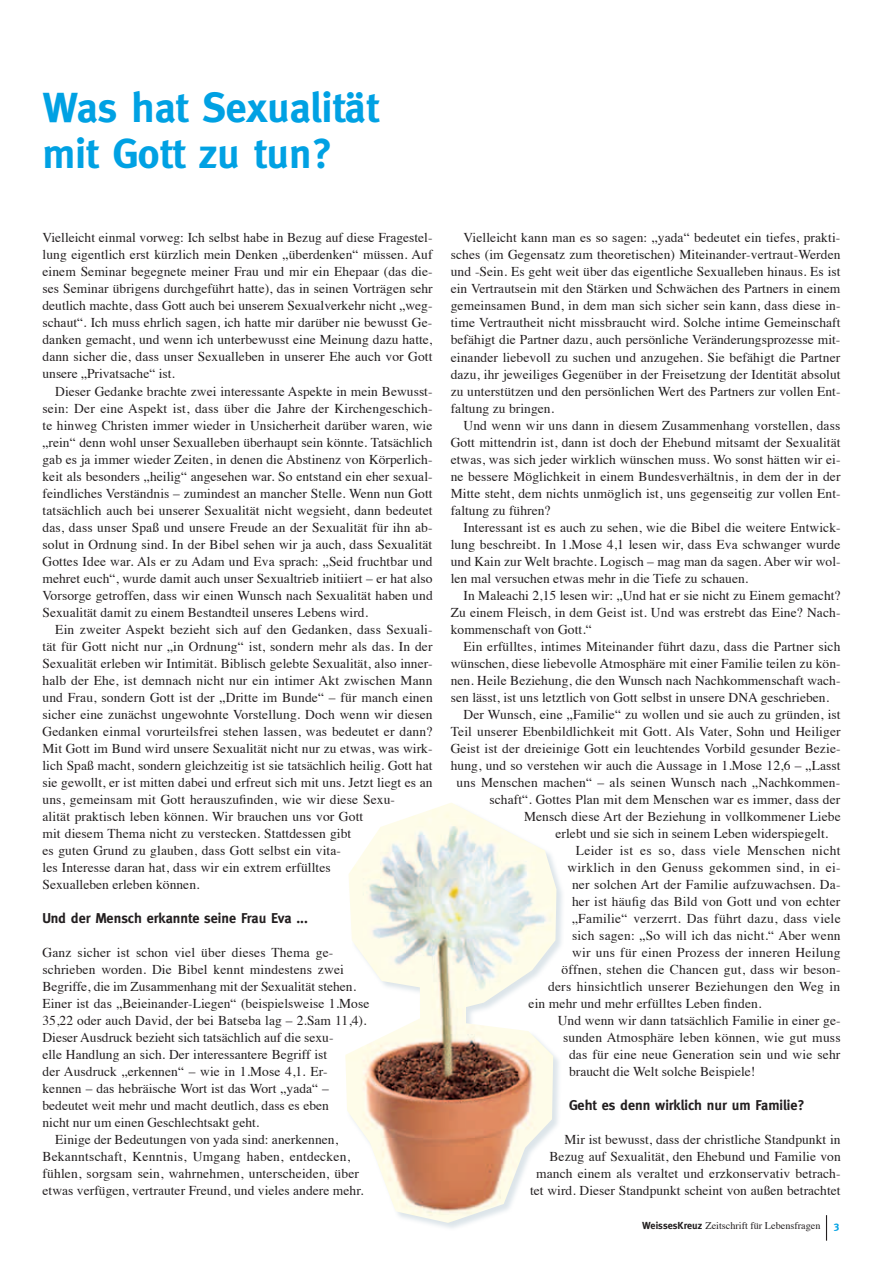
<style>
.page{position:relative;width:893px;height:1263px;background:#fff}
.page>*{position:absolute;margin:0;border:0;box-sizing:border-box;transform-origin:0 0}
.t1{font:700 42px/46.2px "Meta";color:#00a1e3}
.t2{font:700 14.25px "Meta";color:#231f20}
.t3{font:13.5px/17px "Times";letter-spacing:.005em;color:#231f20;text-align:justify}
.t4{font:13.5px "Times";letter-spacing:.025em;color:#231f20}
.t5{font:700 10.5px "Meta";color:#00a1e3}
.t6{font:10.2px "Times";color:#231f20}
.s1{font-family:"Meta";font-weight:700}
</style>
<div class="page">
<div style="left:345px;top:802px;width:220px;height:429px;background:#8ea9b9;opacity:.3"></div>
<img style="left:345px;top:802px;width:211px;height:421px">
<svg style="left:826px;top:1215px;width:1px;height:26px"></svg>
<h1 class="t1" style="left:43px;top:84px;width:338px">Was hat Sexualität mit Gott zu tun?</h1>
<p class="t3" style="left:43px;top:228px;width:392px">Vielleicht einmal vorweg: Ich selbst habe in Bezug auf diese Fragestel&shy;lung eigentlich erst kürzlich mein Denken „überdenken“ müssen. Auf einem Seminar begegnete meiner Frau und mir ein Ehepaar (das die&shy;ses Seminar übrigens durchgeführt hatte), das in seinen Vorträgen sehr deutlich machte, dass Gott auch bei unserem Sexualverkehr nicht „weg&shy;schaut“. Ich muss ehrlich sagen, ich hatte mir darüber nie bewusst Ge&shy;danken gemacht, und wenn ich unterbewusst eine Meinung dazu hatte, dann sicher die, dass unser Sexualleben in unserer Ehe auch vor Gott unsere „Privatsache“ ist.</p>
<p class="t3" style="left:43px;top:381px;width:392px;text-indent:13px">Dieser Gedanke brachte zwei interessante Aspekte in mein Bewusst&shy;sein: Der eine Aspekt ist, dass über die Jahre der Kirchengeschich&shy;te hinweg Christen immer wieder in Unsicherheit darüber waren, wie „rein“ denn wohl unser Sexualleben überhaupt sein könnte. Tatsächlich gab es ja immer wieder Zeiten, in denen die Abstinenz von Körperlich&shy;keit als besonders „heilig“ angesehen war. So entstand ein eher sexual&shy;feindliches Verständnis – zumindest an mancher Stelle. Wenn nun Gott tatsächlich auch bei unserer Sexualität nicht wegsieht, dann bedeutet das, dass unser Spaß und unsere Freude an der Sexualität für ihn ab&shy;solut in Ordnung sind. In der Bibel sehen wir ja auch, dass Sexualität Gottes Idee war. Als er zu Adam und Eva sprach: „Seid fruchtbar und mehret euch“, wurde damit auch unser Sexualtrieb initiiert – er hat also Vorsorge getroffen, dass wir einen Wunsch nach Sexualität haben und Sexualität damit zu einem Bestandteil unseres Lebens wird.</p>
<p class="t3" style="left:43px;top:619px;width:392px;text-align:left;text-indent:13px">Ein zweiter Aspekt bezieht sich auf den Gedanken, dass Sexuali&shy;tät für Gott nicht nur „in Ordnung“ ist, sondern mehr als das. In der Sexualität erleben wir Intimität. Biblisch gelebte Sexualität, also inner&shy;halb der Ehe, ist demnach nicht nur ein intimer Akt zwischen Mann und Frau, sondern Gott ist der „Dritte im Bunde“ – für manch einen sicher eine zunächst ungewohnte Vorstellung. Doch wenn wir diesen Gedanken einmal vorurteilsfrei stehen lassen, was bedeutet er dann?<br>Mit Gott im Bund wird unsere Sexualität nicht nur zu etwas, was wirk&shy;lich Spaß macht, sondern gleichzeitig ist sie tatsächlich heilig. Gott hat sie gewollt, er ist mitten dabei und erfreut sich mit uns. Jetzt liegt es an uns, gemeinsam mit Gott herauszufinden, wie wir diese Sexu-<br>alität praktisch leben können. Wir brauchen uns vor Gott<br>mit diesem Thema nicht zu verstecken. Stattdessen gibt<br>es guten Grund zu glauben, dass Gott selbst ein vita-<br>les Interesse daran hat, dass wir ein extrem erfülltes<br>Sexualleben erleben können.</p>
<p class="t2" style="left:43px;top:909px;width:267px">Und der Mensch erkannte seine Frau Eva ...</p>
<p class="t3" style="left:43px;top:943px;width:292px">Ganz sicher ist schon viel über dieses Thema ge-</p>
<p class="t3" style="left:43px;top:960px;width:303px">schrieben worden. Die Bibel kennt mindestens zwei</p>
<p class="t3" style="left:43px;top:977px;width:315px">Begriffe, die im Zusammenhang mit der Sexualität stehen.</p>
<p class="t3" style="left:43px;top:994px;width:328px">Einer ist das „Beieinander-Liegen“ (beispielsweise 1.Mose</p>
<p class="t3" style="left:43px;top:1011px;width:325px">35,22 oder auch David, der bei Batseba lag – 2.Sam 11,4).</p>
<p class="t3" style="left:43px;top:1028px;width:292px">Dieser Ausdruck bezieht sich tatsächlich auf die sexu-</p>
<p class="t3" style="left:43px;top:1045px;width:286px">elle Handlung an sich. Der interessantere Begriff ist</p>
<p class="t3" style="left:43px;top:1062px;width:286px">der Ausdruck „erkennen“ – wie in 1.Mose 4,1. Er-</p>
<p class="t3" style="left:43px;top:1079px;width:288px">kennen – das hebräische Wort ist das Wort „yada“ –</p>
<p class="t3" style="left:43px;top:1096px;width:288px">bedeutet weit mehr und macht deutlich, dass es eben</p>
<p class="t3" style="left:43px;top:1113px;width:218px">nicht nur um einen Geschlechtsakt geht.</p>
<p class="t3" style="left:55px;top:1130px;width:284px">Einige der Bedeutungen von yada sind: anerkennen,</p>
<p class="t3" style="left:43px;top:1147px;width:309px">Bekanntschaft, Kenntnis, Umgang haben, entdecken,</p>
<p class="t3" style="left:43px;top:1164px;width:318px">fühlen, sorgsam sein, wahrnehmen, unterscheiden, über</p>
<p class="t3" style="left:43px;top:1181px;width:322px">etwas verfügen, vertrauter Freund, und vieles andere mehr.</p>
<p class="t3" style="left:451px;top:228px;width:391px;text-indent:13px">Vielleicht kann man es so sagen: „yada“ bedeutet ein tiefes, prakti&shy;sches (im Gegensatz zum theoretischen) Miteinander-vertraut-Werden und -Sein. Es geht weit über das eigentliche Sexualleben hinaus. Es ist ein Vertrautsein mit den Stärken und Schwächen des Partners in einem gemeinsamen Bund, in dem man sich sicher sein kann, dass diese in&shy;time Vertrautheit nicht missbraucht wird. Solche intime Gemeinschaft befähigt die Partner dazu, auch persönliche Veränderungsprozesse mit&shy;einander liebevoll zu suchen und anzugehen. Sie befähigt die Partner dazu, ihr jeweiliges Gegenüber in der Freisetzung der Identität absolut zu unterstützen und den persönlichen Wert des Partners zur vollen Ent&shy;faltung zu bringen.</p>
<p class="t3" style="left:451px;top:415px;width:391px;text-indent:13px">Und wenn wir uns dann in diesem Zusammenhang vorstellen, dass Gott mittendrin ist, dann ist doch der Ehebund mitsamt der Sexualität etwas, was sich jeder wirklich wünschen muss. Wo sonst hätten wir ei&shy;ne bessere Möglichkeit in einem Bundesverhältnis, in dem der in der Mitte steht, dem nichts unmöglich ist, uns gegenseitig zur vollen Ent&shy;faltung zu führen?</p>
<p class="t3" style="left:451px;top:517px;width:391px;text-indent:13px">Interessant ist es auch zu sehen, wie die Bibel die weitere Entwick&shy;lung beschreibt. In 1.Mose 4,1 lesen wir, dass Eva schwanger wurde und Kain zur Welt brachte. Logisch – mag man da sagen. Aber wir wol&shy;len mal versuchen etwas mehr in die Tiefe zu schauen.</p>
<p class="t3" style="left:451px;top:585px;width:391px;text-indent:13px">In Maleachi 2,15 lesen wir: „Und hat er sie nicht zu Einem gemacht?<br>Zu einem Fleisch, in dem Geist ist. Und was erstrebt das Eine? Nach&shy;kommenschaft von Gott.“</p>
<p class="t3" style="left:463px;top:636px;width:378px">Ein erfülltes, intimes Miteinander führt dazu, dass die Partner sich</p>
<p class="t3" style="left:451px;top:653px;width:391px">wünschen, diese liebevolle Atmosphäre mit einer Familie teilen zu kön-</p>
<p class="t3" style="left:451px;top:670px;width:391px">nen. Heile Beziehung, die den Wunsch nach Nachkommenschaft wach-</p>
<p class="t3" style="left:451px;top:687px;width:380px">sen lässt, ist uns letztlich von Gott selbst in unsere DNA geschrieben.</p>
<p class="t3" style="left:463px;top:705px;width:379px">Der Wunsch, eine „Familie“ zu wollen und sie auch zu gründen, ist</p>
<p class="t3" style="left:451px;top:722px;width:392px">Teil unserer Ebenbildlichkeit mit Gott. Als Vater, Sohn und Heiliger</p>
<p class="t3" style="left:451px;top:739px;width:391px">Geist ist der dreieinige Gott ein leuchtendes Vorbild gesunder Bezie-</p>
<p class="t3" style="left:451px;top:756px;width:391px">hung, und so verstehen wir auch die Aussage in 1.Mose 12,6 – „Lasst</p>
<p class="t3" style="left:457px;top:773px;width:385px">uns Menschen machen“ – als seinen Wunsch nach „Nachkommen-</p>
<p class="t3" style="left:490px;top:790px;width:352px">schaft“. Gottes Plan mit dem Menschen war es immer, dass der</p>
<p class="t3" style="left:524px;top:807px;width:318px">Mensch diese Art der Beziehung in vollkommener Liebe</p>
<p class="t3" style="left:556px;top:824px;width:274px">erlebt und sie sich in seinem Leben widerspiegelt.</p>
<p class="t4" style="left:576px;top:838px;width:266px">Leider ist es so, dass viele Menschen nicht</p>
<p class="t3" style="left:567px;top:858px;width:274px">wirklich in den Genuss gekommen sind, in ei-</p>
<p class="t3" style="left:572px;top:875px;width:270px">ner solchen Art der Familie aufzuwachsen. Da-</p>
<p class="t3" style="left:572px;top:892px;width:270px">her ist häufig das Bild von Gott und von echter</p>
<p class="t3" style="left:572px;top:909px;width:270px">„Familie“ verzerrt. Das führt dazu, dass viele</p>
<p class="t3" style="left:572px;top:926px;width:270px">sich sagen: „So will ich das nicht.“ Aber wenn</p>
<p class="t3" style="left:572px;top:943px;width:270px">wir uns für einen Prozess der inneren Heilung</p>
<p class="t3" style="left:561px;top:960px;width:280px">öffnen, stehen die Chancen gut, dass wir beson-</p>
<p class="t3" style="left:548px;top:977px;width:294px">ders hinsichtlich unserer Beziehungen den Weg in</p>
<p class="t3" style="left:528px;top:994px;width:234px">ein mehr und mehr erfülltes Leben finden.</p>
<p class="t3" style="left:558px;top:1011px;width:284px">Und wenn wir dann tatsächlich Familie in einer ge-</p>
<p class="t3" style="left:563px;top:1028px;width:279px">sunden Atmosphäre leben können, wie gut muss</p>
<p class="t3" style="left:569px;top:1045px;width:273px">das für eine neue Generation sein und wie sehr</p>
<p class="t3" style="left:569px;top:1062px;width:188px">braucht die Welt solche Beispiele!</p>
<p class="t2" style="left:569px;top:1097px;width:237px">Geht es denn wirklich nur um Familie?</p>
<p class="t3" style="left:530px;top:1130px;width:312px;text-align:right">Mir ist bewusst, dass der christliche Standpunkt in Bezug auf Sexualität, den Ehebund und Familie von manch einem als veraltet und erzkonservativ betrach&shy;tet wird. Dieser Standpunkt scheint von außen betrachtet</p>
<p class="t6" style="left:642px;top:1216px;width:180px"><span class="s1">WeissesKreuz</span> Zeitschrift für Lebensfragen</p>
<p class="t5" style="left:834px;top:1219px;width:7px">3</p>
</div>
